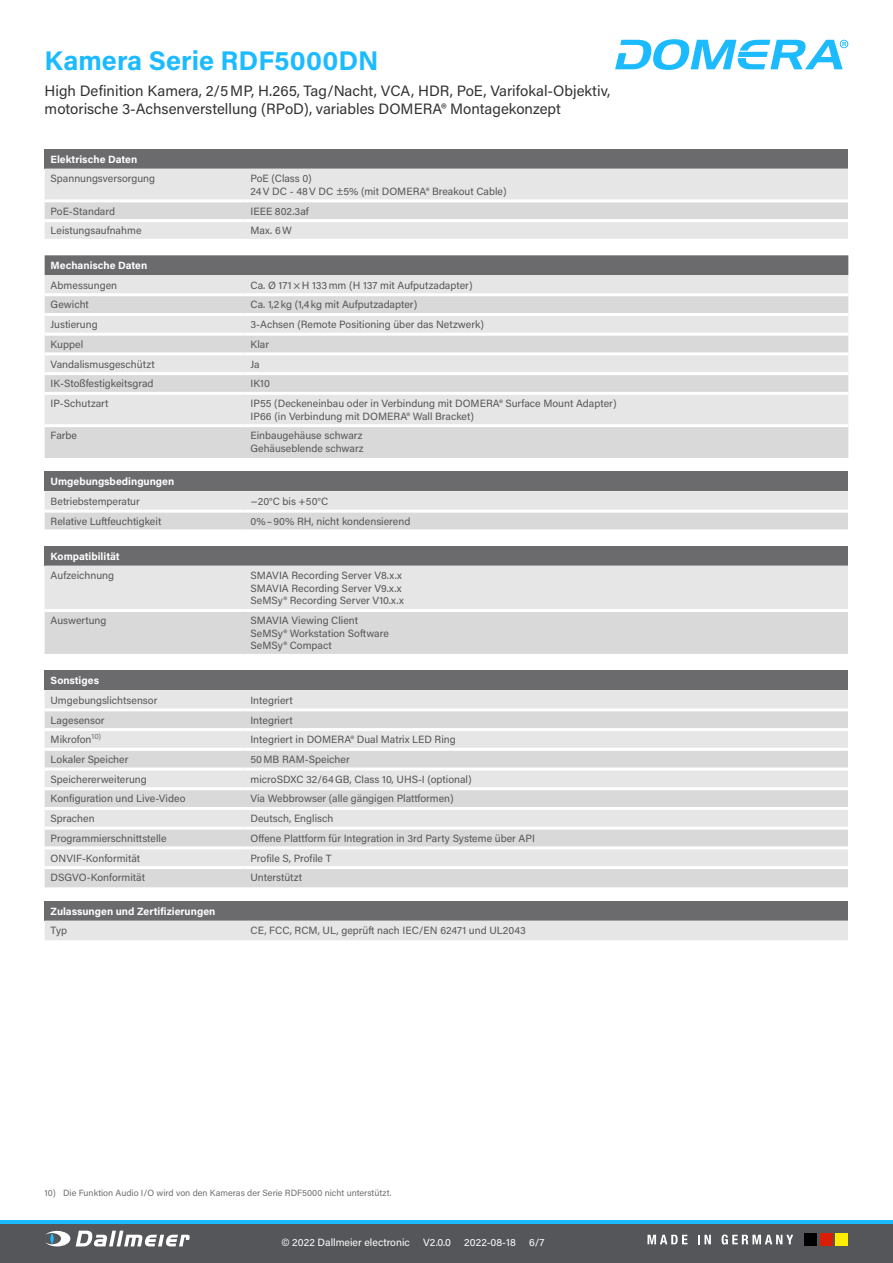
<style>
.page{position:relative;width:893px;height:1263px;background:#fff}
.page>*{position:absolute;margin:0;border:0;box-sizing:border-box;transform-origin:0 0}
.t1{font:700 27px "Acumin Pro";color:#1cbbff}
.t2{font:15px/18px "Acumin Pro";color:#333}
.t3{font:10.5px/12.6px "Acumin Pro";color:#565656}
.t4{font:700 10.5px "Acumin Pro";color:#fff}
.t5{font:10.5px "Acumin Pro";color:#fff}
.t6{font:9px "Acumin Pro";color:#6f6f6e}
</style>
<div class="page">
<svg style="left:0;top:1220px;width:893px;height:5px;background:#27a6de"></svg>
<div style="left:0;top:1225px;width:893px;height:38px;background:#55565a"></div>
<svg style="left:76px;top:1230px;width:114px;height:16px"></svg>
<svg style="left:45px;top:1231px;width:25px;height:15px"></svg>
<svg style="left:50px;top:1233px;width:4px;height:11px"></svg>
<div style="left:804px;top:1233px;width:13px;height:13px;background:#000"></div>
<div style="left:820px;top:1233px;width:13px;height:13px;background:#d91e04"></div>
<div style="left:835px;top:1233px;width:13px;height:13px;background:#ffed00"></div>
<svg style="left:647px;top:1235px;width:40px;height:9px"></svg>
<svg style="left:698px;top:1235px;width:13px;height:9px"></svg>
<svg style="left:722px;top:1234px;width:71px;height:10px"></svg>
<svg style="left:615px;top:39px;width:233px;height:31px"></svg>
<div style="left:45px;top:149px;width:803px;height:20px;background:#6b6b6e"></div>
<div style="left:45px;top:169px;width:803px;height:70px;background:#e6e6e6"></div>
<div style="left:45px;top:202px;width:803px;height:17px;background:#d9d9d9"></div>
<hr style="left:45px;top:199px;width:199px;height:3px;background:#fff">
<hr style="left:244px;top:199px;width:604px;height:3px;background:#fff">
<hr style="left:45px;top:219px;width:199px;height:3px;background:#fff">
<hr style="left:244px;top:219px;width:604px;height:3px;background:#fff">
<div style="left:45px;top:255px;width:803px;height:20px;background:#6b6b6e"></div>
<div style="left:45px;top:275px;width:803px;height:18px;background:#e6e6e6"></div>
<svg style="left:45px;top:296px;width:803px;height:162px;background:#dedede"></svg>
<hr style="left:45px;top:313px;width:199px;height:3px;background:#fff">
<hr style="left:244px;top:313px;width:604px;height:3px;background:#fff">
<hr style="left:45px;top:333px;width:199px;height:3px;background:#fff">
<hr style="left:244px;top:333px;width:604px;height:3px;background:#fff">
<hr style="left:45px;top:352px;width:199px;height:3px;background:#fff">
<hr style="left:244px;top:352px;width:604px;height:3px;background:#fff">
<hr style="left:45px;top:372px;width:199px;height:3px;background:#fff">
<hr style="left:244px;top:372px;width:604px;height:3px;background:#fff">
<hr style="left:45px;top:392px;width:199px;height:3px;background:#fff">
<hr style="left:244px;top:392px;width:604px;height:3px;background:#fff">
<hr style="left:45px;top:424px;width:199px;height:3px;background:#fff">
<hr style="left:244px;top:424px;width:604px;height:3px;background:#fff">
<div style="left:45px;top:471px;width:803px;height:20px;background:#6b6b6e"></div>
<svg style="left:45px;top:491px;width:803px;height:38px;background:#e0e0e0"></svg>
<hr style="left:45px;top:510px;width:199px;height:3px;background:#fff">
<hr style="left:244px;top:510px;width:604px;height:3px;background:#fff">
<div style="left:45px;top:546px;width:803px;height:20px;background:#6b6b6e"></div>
<svg style="left:45px;top:566px;width:803px;height:88px;background:#dfdfdf"></svg>
<hr style="left:45px;top:609px;width:199px;height:3px;background:#fff">
<hr style="left:244px;top:609px;width:604px;height:3px;background:#fff">
<div style="left:45px;top:670px;width:803px;height:20px;background:#6b6b6e"></div>
<div style="left:45px;top:690px;width:803px;height:18px;background:#e6e6e6"></div>
<svg style="left:45px;top:711px;width:803px;height:176px;background:#dfdfdf"></svg>
<hr style="left:45px;top:728px;width:199px;height:3px;background:#fff">
<hr style="left:244px;top:728px;width:604px;height:3px;background:#fff">
<hr style="left:45px;top:748px;width:199px;height:3px;background:#fff">
<hr style="left:244px;top:748px;width:604px;height:3px;background:#fff">
<hr style="left:45px;top:767px;width:199px;height:3px;background:#fff">
<hr style="left:244px;top:767px;width:604px;height:3px;background:#fff">
<hr style="left:45px;top:787px;width:199px;height:3px;background:#fff">
<hr style="left:244px;top:787px;width:604px;height:3px;background:#fff">
<hr style="left:45px;top:807px;width:199px;height:3px;background:#fff">
<hr style="left:244px;top:807px;width:604px;height:3px;background:#fff">
<hr style="left:45px;top:827px;width:199px;height:3px;background:#fff">
<hr style="left:244px;top:827px;width:604px;height:3px;background:#fff">
<hr style="left:45px;top:846px;width:199px;height:3px;background:#fff">
<hr style="left:244px;top:846px;width:604px;height:3px;background:#fff">
<hr style="left:45px;top:866px;width:199px;height:3px;background:#fff">
<hr style="left:244px;top:866px;width:604px;height:3px;background:#fff">
<div style="left:45px;top:901px;width:803px;height:19px;background:#6b6b6e"></div>
<div style="left:45px;top:920px;width:803px;height:20px;background:#e6e6e6"></div>
<h1 class="t1" style="left:45px;top:41px;width:335px">Kamera Serie RDF5000DN</h1>
<h2 class="t2" style="left:45px;top:81px;width:567px">High Definition Kamera, 2/5MP, H.265, Tag/Nacht, VCA, HDR, PoE, Varifokal-Objektiv, motorische 3-Achsenverstellung (RPoD), variables DOMERA® Montagekonzept</h2>
<p class="t4" style="left:51px;top:151px;width:88px">Elektrische Daten</p>
<p class="t3" style="left:51px;top:172px;width:106px">Spannungsversorgung</p>
<p class="t3" style="left:250px;top:172px;width:258px">PoE (Class 0)<br>24V DC - 48V DC ±5% (mit DOMERA® Breakout Cable)</p>
<p class="t3" style="left:51px;top:204px;width:66px">PoE-Standard</p>
<p class="t3" style="left:250px;top:204px;width:60px">IEEE 802.3af</p>
<p class="t3" style="left:51px;top:224px;width:92px">Leistungsaufnahme</p>
<p class="t3" style="left:250px;top:224px;width:43px">Max. 6W</p>
<p class="t4" style="left:51px;top:258px;width:98px">Mechanische Daten</p>
<p class="t3" style="left:51px;top:278px;width:68px">Abmessungen</p>
<p class="t3" style="left:250px;top:278px;width:224px">Ca. Ø 171×H 133mm (H 137 mit Aufputzadapter)</p>
<p class="t3" style="left:51px;top:298px;width:40px">Gewicht</p>
<p class="t3" style="left:250px;top:298px;width:168px">Ca. 1,2kg (1,4kg mit Aufputzadapter)</p>
<p class="t3" style="left:51px;top:318px;width:49px">Justierung</p>
<p class="t3" style="left:250px;top:318px;width:235px">3-Achsen (Remote Positioning über das Netzwerk)</p>
<p class="t3" style="left:51px;top:337px;width:34px">Kuppel</p>
<p class="t3" style="left:250px;top:337px;width:20px">Klar</p>
<p class="t3" style="left:51px;top:357px;width:106px">Vandalismusgeschützt</p>
<p class="t3" style="left:250px;top:357px;width:11px">Ja</p>
<p class="t3" style="left:51px;top:377px;width:104px">IK-Stoßfestigkeitsgrad</p>
<p class="t3" style="left:250px;top:377px;width:21px">IK10</p>
<p class="t3" style="left:51px;top:397px;width:59px">IP-Schutzart</p>
<p class="t3" style="left:250px;top:397px;width:367px">IP55 (Deckeneinbau oder in Verbindung mit DOMERA® Surface Mount Adapter)<br>IP66 (in Verbindung mit DOMERA® Wall Bracket)</p>
<p class="t3" style="left:51px;top:429px;width:28px">Farbe</p>
<p class="t3" style="left:250px;top:429px;width:115px">Einbaugehäuse schwarz<br>Gehäuseblende schwarz</p>
<p class="t4" style="left:51px;top:474px;width:125px">Umgebungsbedingungen</p>
<p class="t3" style="left:51px;top:495px;width:91px">Betriebstemperatur</p>
<p class="t3" style="left:250px;top:495px;width:79px">−20°C bis +50°C</p>
<p class="t3" style="left:51px;top:514px;width:112px">Relative Luftfeuchtigkeit</p>
<p class="t3" style="left:250px;top:514px;width:161px">0%–90% RH, nicht kondensierend</p>
<p class="t4" style="left:51px;top:548px;width:71px">Kompatibilität</p>
<p class="t3" style="left:51px;top:569px;width:65px">Aufzeichnung</p>
<p class="t3" style="left:250px;top:569px;width:155px">SMAVIA Recording Server V8.x.x<br>SMAVIA Recording Server V9.x.x<br>SeMSy® Recording Server V10.x.x</p>
<p class="t3" style="left:51px;top:614px;width:57px">Auswertung</p>
<p class="t3" style="left:250px;top:614px;width:140px">SMAVIA Viewing Client<br>SeMSy® Workstation Software<br>SeMSy® Compact</p>
<p class="t4" style="left:51px;top:673px;width:50px">Sonstiges</p>
<p class="t3" style="left:51px;top:693px;width:108px">Umgebungslichtsensor</p>
<p class="t3" style="left:250px;top:693px;width:44px">Integriert</p>
<p class="t3" style="left:51px;top:713px;width:55px">Lagesensor</p>
<p class="t3" style="left:250px;top:713px;width:44px">Integriert</p>
<p class="t3" style="left:51px;top:733px;width:52px">Mikrofon<sup>10)</sup></p>
<p class="t3" style="left:250px;top:733px;width:207px">Integriert in DOMERA® Dual Matrix LED Ring</p>
<p class="t3" style="left:51px;top:753px;width:79px">Lokaler Speicher</p>
<p class="t3" style="left:250px;top:753px;width:101px">50MB RAM-Speicher</p>
<p class="t3" style="left:51px;top:772px;width:98px">Speichererweiterung</p>
<p class="t3" style="left:250px;top:772px;width:223px">microSDXC 32/64GB, Class 10, UHS-I (optional)</p>
<p class="t3" style="left:51px;top:792px;width:136px">Konfiguration und Live-Video</p>
<p class="t3" style="left:250px;top:792px;width:205px">Via Webbrowser (alle gängigen Plattformen)</p>
<p class="t3" style="left:51px;top:812px;width:45px">Sprachen</p>
<p class="t3" style="left:250px;top:812px;width:84px">Deutsch, Englisch</p>
<p class="t3" style="left:51px;top:831px;width:117px">Programmierschnittstelle</p>
<p class="t3" style="left:250px;top:831px;width:286px">Offene Plattform für Integration in 3rd Party Systeme über API</p>
<p class="t3" style="left:51px;top:851px;width:91px">ONVIF-Konformität</p>
<p class="t3" style="left:250px;top:851px;width:83px">Profile S, Profile T</p>
<p class="t3" style="left:51px;top:871px;width:96px">DSGVO-Konformität</p>
<p class="t3" style="left:250px;top:871px;width:53px">Unterstützt</p>
<p class="t4" style="left:51px;top:903px;width:166px">Zulassungen und Zertifizierungen</p>
<p class="t3" style="left:51px;top:924px;width:18px">Typ</p>
<p class="t3" style="left:250px;top:924px;width:277px">CE, FCC, RCM, UL, geprüft nach IEC/EN 62471 und UL2043</p>
<p class="t6" style="left:45px;top:1187px;width:349px">10) Die Funktion Audio I/O wird von den Kameras der Serie RDF5000 nicht unterstützt.</p>
<p class="t5" style="left:281px;top:1235px;width:130px">© 2022 Dallmeier electronic</p>
<p class="t5" style="left:423px;top:1235px;width:29px">V2.0.0</p>
<p class="t5" style="left:464px;top:1235px;width:53px">2022-08-18</p>
<p class="t5" style="left:529px;top:1235px;width:17px">6/7</p>
</div>
